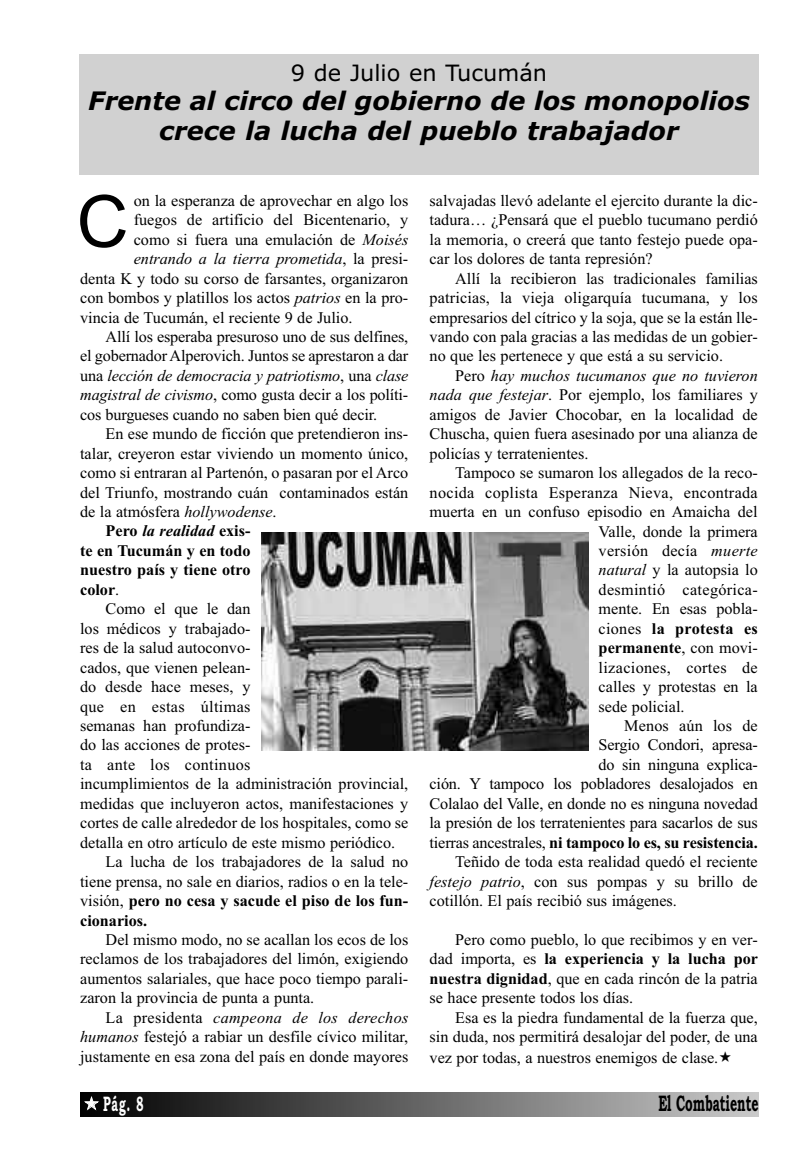
<style>
.page{position:relative;width:787px;height:1170px;background:#fff}
.page>*{position:absolute;margin:0;border:0;box-sizing:border-box;transform-origin:0 0}
.t1{font:72px "Arial";color:#000}
.t2{font:italic 700 25.5px/30.6px "Verdana";color:#000;text-align:center}
.t3{font:22.5px "Verdana";color:#000}
.t4{font:700 22.5px "Bookman Old Style";color:#000;scale:.55 1}
.t5{font:700 21px "Bookman Old Style";color:#fff;scale:.55 1}
.t6{font:16.2px/19.5px "Times New Roman";color:#000;text-align:justify}
.t7{font:700 16.2px "Times New Roman";color:#000}
.t8{font:16.2px "Times New Roman";letter-spacing:.02em;color:#000}
.t9{font:italic 16.2px "Times New Roman";letter-spacing:-.01em;color:#000}
.t10{font:italic 700 16.2px "Times New Roman";color:#000}
.t11{font:700 16.2px "Times New Roman";letter-spacing:.02em;color:#000}
.s1{font-style:italic}
.s2{font-style:normal}
.s3{font-weight:400}
.s4{font-weight:700}
</style>
<div class="page">
<div style="left:80px;top:1092px;width:678px;height:23px;background:linear-gradient(to right,#000,#cacaca)"></div>
<div style="left:79px;top:54px;width:679px;height:120px;background:#d1d1d1"></div>
<img style="left:261px;top:532px;width:327px;height:218px">
<svg style="left:85px;top:1097px;width:13px;height:12px"></svg>
<h3 class="t3" style="left:291px;top:60px;width:258px">9 de Julio en Tucumán</h3>
<h2 class="t2" style="left:88px;top:86px;width:663px">Frente al circo del gobierno de los monopolios crece la lucha del pueblo trabajador</h2>
<h1 class="t1" style="left:77px;top:180px;width:53px">C</h1>
<p class="t6" style="left:134px;top:190px;width:276px">on la esperanza de aprovechar en algo los</p>
<p class="t6" style="left:134px;top:210px;width:276px">fuegos de artificio del Bicentenario, y</p>
<p class="t6" style="left:134px;top:229px;width:276px">como si fuera una emulación de <span class="s1">Moisés</span></p>
<p class="t9" style="left:134px;top:249px;width:276px">entrando a la tierra prometida<span class="s2">, la presi-</span></p>
<p class="t6" style="left:80px;top:268px;width:330px">denta K y todo su corso de farsantes, organizaron</p>
<p class="t6" style="left:80px;top:288px;width:330px">con bombos y platillos los actos <span class="s1">patrios</span> en la pro-</p>
<p class="t6" style="left:80px;top:307px;width:274px">vincia de Tucumán, el reciente 9 de Julio.</p>
<p class="t6" style="left:106px;top:326px;width:304px">Allí los esperaba presuroso uno de sus delfines,</p>
<p class="t6" style="left:80px;top:346px;width:330px">el gobernadorAlperovich. Juntos se aprestaron a dar</p>
<p class="t9" style="left:80px;top:366px;width:330px"><span class="s2">una</span> lección de democracia y patriotismo<span class="s2">, una</span> clase</p>
<p class="t6" style="left:80px;top:385px;width:330px"><span class="s1">magistral de civismo</span>, como gusta decir a los políti-</p>
<p class="t6" style="left:80px;top:404px;width:298px">cos burgueses cuando no saben bien qué decir.</p>
<p class="t6" style="left:106px;top:424px;width:304px">En ese mundo de ficción que pretendieron ins-</p>
<p class="t6" style="left:80px;top:443px;width:330px">talar, creyeron estar viviendo un momento único,</p>
<p class="t6" style="left:80px;top:463px;width:330px">como si entraran al Partenón, o pasaran por el Arco</p>
<p class="t6" style="left:80px;top:482px;width:330px">del Triunfo, mostrando cuán contaminados están</p>
<p class="t6" style="left:80px;top:501px;width:198px">de la atmósfera <span class="s1">hollywodense</span>.</p>
<p class="t10" style="left:106px;top:521px;width:146px"><span class="s2">Pero</span> la realidad <span class="s2">exis-</span></p>
<p class="t7" style="left:80px;top:541px;width:172px">te en Tucumán y en todo</p>
<p class="t7" style="left:80px;top:560px;width:172px">nuestro país y tiene otro</p>
<p class="t7" style="left:80px;top:579px;width:41px">color<span class="s3">.</span></p>
<p class="t6" style="left:106px;top:599px;width:146px">Como el que le dan</p>
<p class="t6" style="left:80px;top:618px;width:172px">los médicos y trabajado-</p>
<p class="t6" style="left:80px;top:637px;width:172px">res de la salud autoconvo-</p>
<p class="t6" style="left:80px;top:657px;width:172px">cados, que vienen pelean-</p>
<p class="t6" style="left:80px;top:676px;width:172px">do desde hace meses, y</p>
<p class="t8" style="left:80px;top:696px;width:172px">que en estas últimas</p>
<p class="t6" style="left:80px;top:715px;width:172px">semanas han profundiza-</p>
<p class="t6" style="left:80px;top:735px;width:172px">do las acciones de protes-</p>
<p class="t8" style="left:80px;top:754px;width:172px">ta ante los continuos</p>
<p class="t6" style="left:80px;top:774px;width:330px">incumplimientos de la administración provincial,</p>
<p class="t6" style="left:80px;top:793px;width:330px">medidas que incluyeron actos, manifestaciones y</p>
<p class="t6" style="left:80px;top:812px;width:330px">cortes de calle alrededor de los hospitales, como se</p>
<p class="t6" style="left:80px;top:832px;width:317px">detalla en otro artículo de este mismo periódico.</p>
<p class="t6" style="left:106px;top:851px;width:304px">La lucha de los trabajadores de la salud no</p>
<p class="t6" style="left:80px;top:871px;width:330px">tiene prensa, no sale en diarios, radios o en la tele-</p>
<p class="t7" style="left:80px;top:890px;width:330px"><span class="s3">visión,</span> pero no cesa y sacude el piso de los fun-</p>
<p class="t7" style="left:80px;top:910px;width:69px">cionarios.</p>
<p class="t6" style="left:80px;top:929px;width:330px;text-indent:26px">Del mismo modo, no se acallan los ecos de los reclamos de los trabajadores del limón, exigiendo aumentos salariales, que hace poco tiempo parali&shy;zaron la provincia de punta a punta.</p>
<p class="t6" style="left:80px;top:1007px;width:330px;text-indent:26px">La presidenta <span class="s1">campeona de los derechos humanos</span> festejó a rabiar un desfile cívico militar, justamente en esa zona del país en donde mayores</p>
<p class="t6" style="left:429px;top:190px;width:330px">salvajadas llevó adelante el ejercito durante la dic&shy;tadura… ¿Pensará que el pueblo tucumano perdió la memoria, o creerá que tanto festejo puede opa&shy;car los dolores de tanta represión?</p>
<p class="t6" style="left:429px;top:268px;width:330px;text-indent:26px">Allí la recibieron las tradicionales familias patricias, la vieja oligarquía tucumana, y los empresarios del cítrico y la soja, que se la están lle&shy;vando con pala gracias a las medidas de un gobier&shy;no que les pertenece y que está a su servicio.</p>
<p class="t6" style="left:429px;top:365px;width:330px;text-indent:26px">Pero <span class="s1">hay muchos tucumanos que no tuvieron nada que festejar</span>. Por ejemplo, los familiares y amigos de Javier Chocobar, en la localidad de Chuscha, quien fuera asesinado por una alianza de policías y terratenientes.</p>
<p class="t6" style="left:455px;top:463px;width:304px">Tampoco se sumaron los allegados de la reco-</p>
<p class="t8" style="left:429px;top:482px;width:330px">nocida coplista Esperanza Nieva, encontrada</p>
<p class="t6" style="left:429px;top:501px;width:329px">muerta en un confuso episodio en Amaicha del</p>
<p class="t6" style="left:598px;top:521px;width:161px">Valle, donde la primera</p>
<p class="t8" style="left:598px;top:541px;width:161px">versión decía <span class="s1">muerte</span></p>
<p class="t6" style="left:598px;top:560px;width:161px"><span class="s1">natural</span> y la autopsia lo</p>
<p class="t8" style="left:598px;top:579px;width:161px">desmintió categórica-</p>
<p class="t6" style="left:598px;top:599px;width:161px">mente. En esas pobla-</p>
<p class="t11" style="left:598px;top:618px;width:161px"><span class="s3">ciones</span> la protesta es</p>
<p class="t7" style="left:598px;top:638px;width:161px">permanente<span class="s3">, con movi-</span></p>
<p class="t8" style="left:598px;top:657px;width:161px">lizaciones, cortes de</p>
<p class="t6" style="left:598px;top:676px;width:161px">calles y protestas en la</p>
<p class="t6" style="left:598px;top:696px;width:87px">sede policial.</p>
<p class="t6" style="left:624px;top:715px;width:135px">Menos aún los de</p>
<p class="t6" style="left:598px;top:735px;width:161px">Sergio Condori, apresa-</p>
<p class="t6" style="left:598px;top:754px;width:161px">do sin ninguna explica-</p>
<p class="t6" style="left:429px;top:774px;width:330px">ción. Y tampoco los pobladores desalojados en</p>
<p class="t6" style="left:429px;top:793px;width:330px">Colalao del Valle, en donde no es ninguna novedad</p>
<p class="t6" style="left:429px;top:812px;width:330px">la presión de los terratenientes para sacarlos de sus</p>
<p class="t7" style="left:429px;top:832px;width:330px"><span class="s3">tierras ancestrales,</span> ni tampoco lo es, su resistencia.</p>
<p class="t6" style="left:455px;top:851px;width:304px">Teñido de toda esta realidad quedó el reciente</p>
<p class="t6" style="left:429px;top:871px;width:330px"><span class="s1">festejo patrio</span>, con sus pompas y su brillo de</p>
<p class="t6" style="left:429px;top:890px;width:249px">cotillón. El país recibió sus imágenes.</p>
<p class="t6" style="left:429px;top:929px;width:330px;text-indent:26px">Pero como pueblo, lo que recibimos y en ver&shy;dad importa, es <span class="s4">la experiencia y la lucha por nuestra dignidad</span>, que en cada rincón de la patria se hace presente todos los días.</p>
<p class="t6" style="left:429px;top:1007px;width:330px;line-height:20.1px;text-indent:26px">Esa es la piedra fundamental de la fuerza que, sin duda, nos permitirá desalojar del poder, de una vez por todas, a nuestros enemigos de clase.</p>
<p class="t5" style="left:103px;top:1090px;width:76px">Pág. 8</p>
<h3 class="t4" style="left:658px;top:1089px;width:184px">El Combatiente</h3>
</div>
